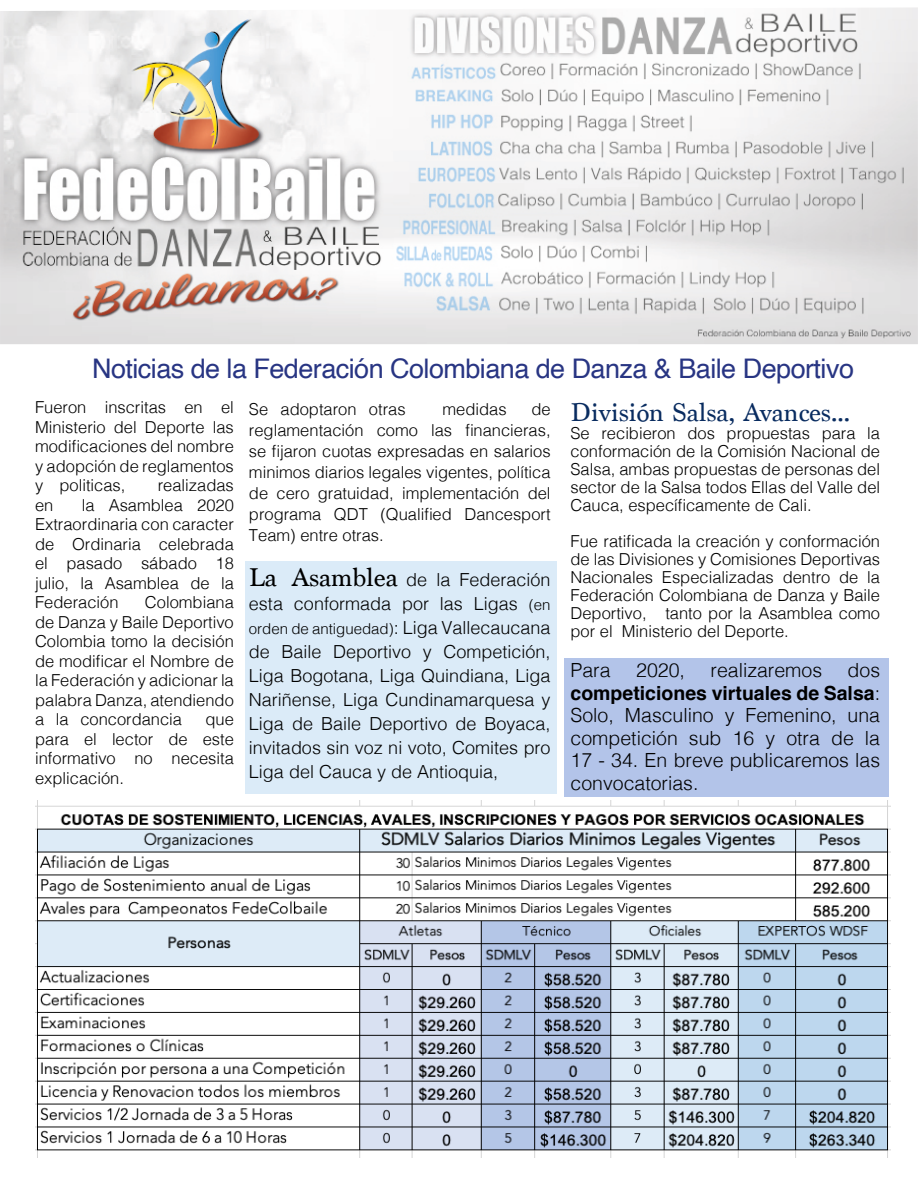
<style>
.page{position:relative;width:918px;height:1188px;background:#fff}
.page>*{position:absolute;margin:0;border:0;box-sizing:border-box;transform-origin:0 0}
.t1{font:27px "Helvetica";letter-spacing:-.02em;color:#283583}
.t2{font:27px "Marion";color:#092c60}
.t3{font:300 19.5px/22.5px "Helvetica";color:#000;text-align:justify}
.t4{font:300 18px/24px "Helvetica";color:#000}
.t5{font:300 16.5px/19.5px "Helvetica";color:#000;text-align:justify}
.t6{font:300 15px "Helvetica";color:#000}
.s1{font-family:"Marion";font-weight:400;font-size:27px}
.s2{font-size:15px}
.s3{font-size:18px}
.s4{font-weight:700}
</style>
<div class="page">
<div style="left:564px;top:658px;width:325px;height:139px;background:#b3c4e9"></div>
<div style="left:246px;top:561px;width:311px;height:232px;background:#dbebf8"></div>
<img style="left:0;top:7px;width:918px;height:337px">
<img style="left:35px;top:800px;width:856px;height:357px">
<p class="t1" style="left:92px;top:348px;width:763px">Noticias de la Federación Colombiana de Danza &amp; Baile Deportivo</p>
<p class="t5" style="left:35px;top:396px;width:200px">Fueron inscritas en el Ministerio del Deporte las modificaciones del nombre y adopción de reglamentos y politicas,</p>
<p class="t2" style="left:571px;top:396px;width:281px">División Salsa, Avances...</p>
<p class="t5" style="left:571px;top:423px;width:311px;line-height:18px">Se recibieron dos propuestas para la conformación de la Comisión Nacional de Salsa, ambas propuestas de personas del sector de la Salsa todos Ellas del Valle del Cauca, específicamente de Cali.</p>
<p class="t5" style="left:571px;top:531px;width:311px;line-height:18px">Fue ratificada la creación y conformación de las Divisiones y Comisiones Deportivas Nacionales Especializadas dentro de la Federación Colombiana de Danza y Baile Deportivo, tanto por la Asamblea como por el Ministerio del Deporte.</p>
<p class="t3" style="left:571px;top:658px;width:42px">Para</p>
<p class="t3" style="left:636px;top:658px;width:50px">2020,</p>
<p class="t3" style="left:711px;top:658px;width:113px">realizaremos</p>
<p class="t5" style="left:249px;top:398px;width:158px">Se adoptaron otras</p>
<p class="t5" style="left:443px;top:398px;width:66px">medidas</p>
<p class="t5" style="left:249px;top:397px;width:303px;line-height:21px;text-indent:282px">de reglamentación como las financieras, se fijaron cuotas expresadas en salarios minimos diarios legales vigentes, política de cero gratuidad, implementación del programa QDT (Qualified Dancesport Team) entre otras.</p>
<p class="t4" style="left:249px;top:566px;width:303px"><span class="s1">La Asamblea</span> de la Federación esta conformada por las Ligas <span class="s2">(en</span></p>
<p class="t6" style="left:249px;top:616px;width:303px">orden de antiguedad)<span class="s3">: Liga Vallecaucana</span></p>
<p class="t4" style="left:249px;top:638px;width:303px;text-align:justify">de Baile Deportivo y Competición, Liga Bogotana, Liga Quindiana, Liga Nariñense, Liga Cundinamarquesa y Liga de Baile Deportivo de Boyaca, invitados sin voz ni voto, Comites pro Liga del Cauca y de Antioquia,</p>
<p class="t5" style="left:158px;top:474px;width:78px">realizadas</p>
<p class="t5" style="left:35px;top:494px;width:200px;text-indent:47px">la Asamblea 2020<br>Extraordinaria con caracter de Ordinaria celebrada el pasado sábado 18 julio, la Asamblea de la Federación</p>
<p class="t5" style="left:35px;top:494px;width:20px">en</p>
<p class="t5" style="left:35px;top:591px;width:200px;text-indent:110px">Colombiana de Danza y Baile Deportivo Colombia tomo la decisión de modificar el Nombre de la Federación y adicionar la palabra Danza, atendiendo a la concordancia</p>
<p class="t3" style="left:571px;top:658px;width:311px;text-indent:277px">dos <span class="s4">competiciones virtuales de Salsa</span>:<br>Solo, Masculino y Femenino, una competición sub 16 y otra de la 17 - 34. En breve publicaremos las convocatorias.</p>
<p class="t5" style="left:35px;top:708px;width:200px;text-indent:170px">que para el lector de este informativo no necesita explicación.</p>
</div>
